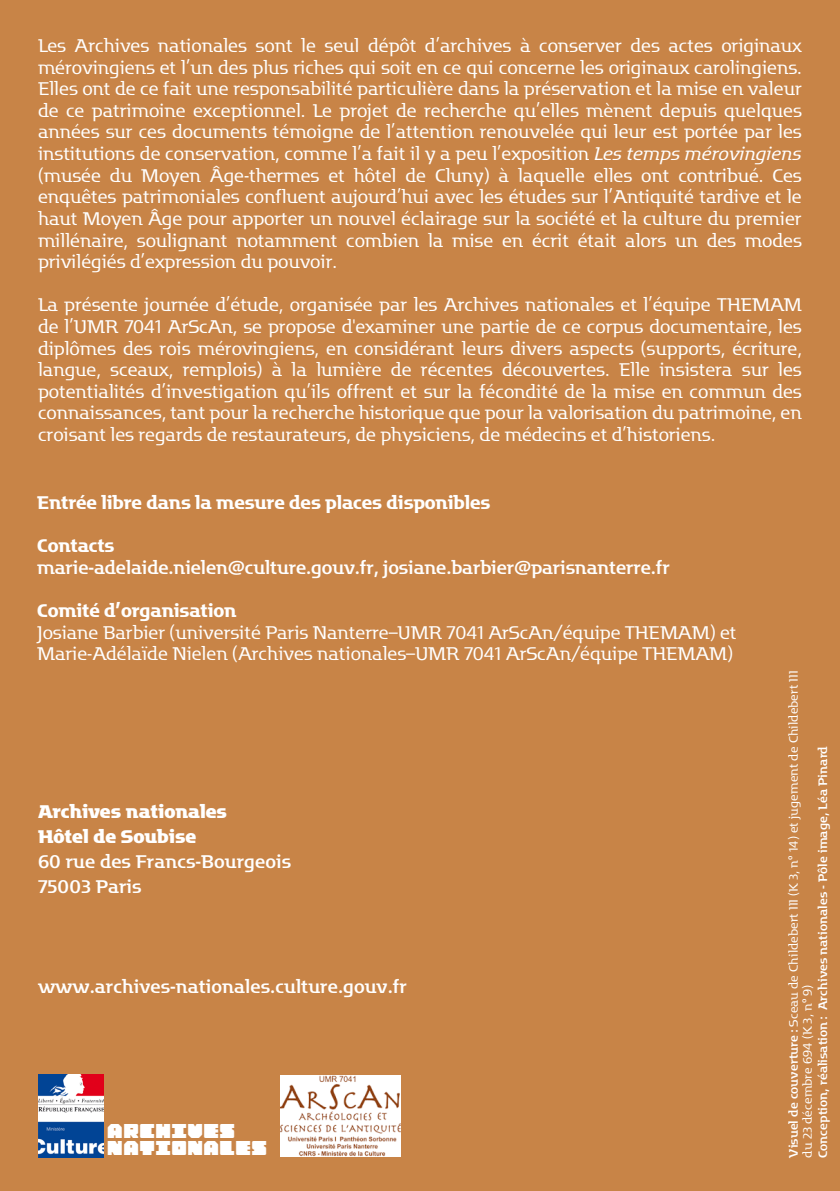
<style>
.page{position:relative;width:840px;height:1191px;background:#fff}
.page>*{position:absolute;margin:0;border:0;box-sizing:border-box;transform-origin:0 0}
.t1{font:18px/21.6px "Motter Factum";letter-spacing:-.01em;color:#fff;text-align:justify}
.t2{font:18px "Motter Factum";color:#fff}
.t3{font:500 18px "Motter Factum";letter-spacing:-.01em;color:#fff}
.t4{font:700 18px "Motter Factum";color:#fff}
.t5{font:17px "Archives Bureau Standard";letter-spacing:.03em;color:#fff}
.t6{font:12px/14px "Motter Factum";color:#fff}
.NNNNN{font:12px "Motter Factum";color:#fff}
.s1{font-style:italic}
.s2{font-style:inherit}
</style>
<div class="page">
<div style="left:0;top:0;width:839px;height:1191px;background:#c88447"></div>
<img style="left:39px;top:1074px;width:64px;height:83px">
<img style="left:281px;top:1076px;width:119px;height:81px">
<p class="t1" style="left:38px;top:36px;width:765px">Les Archives nationales sont le seul dépôt d’archives à conserver des actes originaux mérovingiens et l’un des plus riches qui soit en ce qui concerne les originaux carolingiens.<br>Elles ont de ce fait une responsabilité particulière dans la préservation et la mise en valeur de ce patrimoine exceptionnel. Le projet de recherche qu’elles mènent depuis quelques années sur ces documents témoigne de l’attention renouvelée qui leur est portée par les institutions de conservation, comme l’a fait il y a peu l’exposition <span class="s1">Les temps mérovingiens </span>(musée du Moyen Âge-thermes et hôtel de Cluny) à laquelle elles ont contribué. Ces enquêtes patrimoniales confluent aujourd’hui avec les études sur l’Antiquité tardive et le haut Moyen Âge pour apporter un nouvel éclairage sur la société et la culture du premier millénaire, soulignant notamment combien la mise en écrit était alors un des modes privilégiés d’expression du pouvoir.</p>
<p class="t1" style="left:38px;top:295px;width:765px">La présente journée d’étude, organisée par les Archives nationales et l’équipe THEMAM de l’UMR 7041 ArScAn, se propose d'examiner une partie de ce corpus documentaire, les diplômes des rois mérovingiens, en considérant leurs divers aspects (supports, écriture, langue, sceaux, remplois) à la lumière de récentes découvertes. Elle insistera sur les potentialités d’investigation qu’ils offrent et sur la fécondité de la mise en commun des connaissances, tant pour la recherche historique que pour la valorisation du patrimoine, en croisant les regards de restaurateurs, de physiciens, de médecins et d’historiens.</p>
<p class="t3" style="left:37px;top:492px;width:454px">Entrée libre dans la mesure des places disponibles</p>
<p class="t3" style="left:37px;top:535px;width:79px">Contacts</p>
<p class="t2" style="left:37px;top:557px;width:633px">marie-adelaide.nielen@culture.gouv.fr, josiane.barbier@parisnanterre.fr</p>
<p class="t3" style="left:37px;top:600px;width:201px">Comité d’organisation</p>
<p class="t1" style="left:37px;top:622px;width:700px">Josiane Barbier (université Paris Nanterre–UMR 7041 ArScAn/équipe THEMAM) et<br>Marie-Adélaïde Nielen (Archives nationales–UMR 7041 ArScAn/équipe THEMAM)</p>
<p class="t4" style="left:38px;top:801px;width:190px">Archives nationales</p>
<p class="t4" style="left:38px;top:826px;width:160px">Hôtel de Soubise</p>
<p class="t2" style="left:38px;top:852px;width:254px">60 rue des Francs-Bourgeois</p>
<p class="t2" style="left:38px;top:877px;width:105px">75003 Paris</p>
<p class="t2" style="left:38px;top:977px;width:370px">www.archives-nationales.culture.gouv.fr</p>
<p class="t5" style="left:107px;top:1122px;width:129px">ARCHIVES</p>
<p class="t5" style="left:107px;top:1139px;width:161px">NATIONALES</p>
<p class="t6" style="left:786px;top:1157px;width:489px;rotate:-90deg"><span class="s2">Visuel de couverture:</span> Sceau de Childebert III (K 3, n° 14) et jugement de Childebert III du 23 décembre 694 (K 3, n° 9)</p>
<p class="NNNNN" style="left:815px;top:1157px;width:413px;rotate:-90deg">Conception, réalisation: Archives nationales - Pôle image, Léa Pinard</p>
</div>
